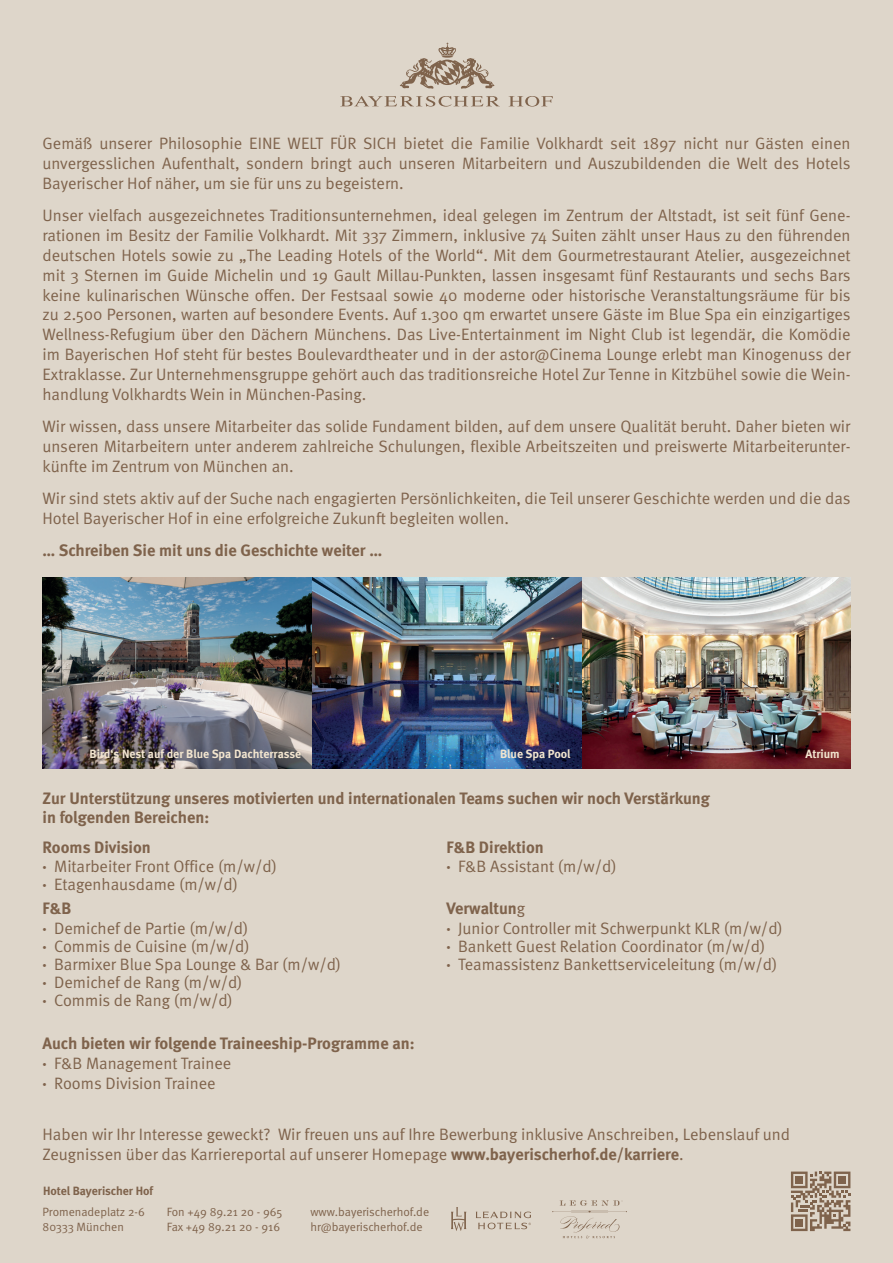
<style>
.page{position:relative;width:893px;height:1263px;background:#ded6ca}
.page>*{position:absolute;margin:0;border:0;box-sizing:border-box;transform-origin:0 0}
.t1{font:16.5px/19.8px "Meta Normal";color:#7f634c}
.t2{font:700 16.5px/19.8px "Meta";color:#7f634c}
.t3{font:12px/14.4px "Meta Normal";color:#7f634c}
.t4{font:700 12px "Meta";color:#f2e5cf}
.t5{font:700 12px "Meta";color:#7f634c}
.s1{font-family:"Meta";font-weight:700}
.s2{font-family:"Meta Normal";font-weight:400}
</style>
<div class="page">
<svg style="left:451px;top:1207px;width:15px;height:24px"></svg>
<svg style="left:476px;top:1211px;width:55px;height:18px"></svg>
<svg style="left:552px;top:1200px;width:75px;height:38px"></svg>
<svg style="left:791px;top:1171px;width:59px;height:60px"></svg>
<div style="left:796px;top:1219px;width:7px;height:7px;background:#7f634c"></div>
<svg style="left:340px;top:96px;width:160px;height:11px"></svg>
<svg style="left:509px;top:96px;width:44px;height:11px"></svg>
<svg style="left:400px;top:43px;width:95px;height:46px"></svg>
<img style="left:43px;top:577px;width:807px;height:192px">
<p class="t1" style="left:43px;top:134px;width:810px;text-align:justify">Gemäß unserer Philosophie EINE WELT FÜR SICH bietet die Familie Volkhardt seit 1897 nicht nur Gästen einen unvergesslichen Aufenthalt, sondern bringt auch unseren Mitarbeitern und Auszubildenden die Welt des Hotels Bayerischer Hof näher, um sie für uns zu begeistern.</p>
<p class="t1" style="left:43px;top:206px;width:810px;text-align:justify">Unser vielfach ausgezeichnetes Traditionsunternehmen, ideal gelegen im Zentrum der Altstadt, ist seit fünf Gene&shy;rationen im Besitz der Familie Volkhardt. Mit 337 Zimmern, inklusive 74 Suiten zählt unser Haus zu den führenden deutschen Hotels sowie zu „The Leading Hotels of the World“. Mit dem Gourmetrestaurant Atelier, ausgezeichnet mit 3 Sternen im Guide Michelin und 19 Gault Millau-Punkten, lassen insgesamt fünf Restaurants und sechs Bars keine kulinarischen Wünsche offen. Der Festsaal sowie 40 moderne oder historische Veranstaltungsräume für bis zu 2.500 Personen, warten auf besondere Events. Auf 1.300 qm erwartet unsere Gäste im Blue Spa ein einzigartiges Wellness-Refugium über den Dächern Münchens. Das Live-Entertainment im Night Club ist legendär, die Komödie im Bayerischen Hof steht für bestes Boulevardtheater und in der astor@Cinema Lounge erlebt man Kinogenuss der Extraklasse. Zur Unternehmensgruppe gehört auch das traditionsreiche Hotel Zur Tenne in Kitzbühel sowie die Wein&shy;handlung Volkhardts Wein in München-Pasing.</p>
<p class="t1" style="left:43px;top:416px;width:809px;text-align:justify">Wir wissen, dass unsere Mitarbeiter das solide Fundament bilden, auf dem unsere Qualität beruht. Daher bieten wir unseren Mitarbeitern unter anderem zahlreiche Schulungen, flexible Arbeitszeiten und preiswerte Mitarbeiterunter&shy;künfte im Zentrum von München an.</p>
<p class="t1" style="left:43px;top:488px;width:810px">Wir sind stets aktiv auf der Suche nach engagierten Persönlichkeiten, die Teil unserer Geschichte werden und die das<br>Hotel Bayerischer Hof in eine erfolgreiche Zukunft begleiten wollen.</p>
<p class="t2" style="left:43px;top:540px;width:341px">… Schreiben Sie mit uns die Geschichte weiter …</p>
<p class="t4" style="left:90px;top:746px;width:213px">Bird‘s Nest auf der Blue Spa Dachterrasse</p>
<p class="t4" style="left:500px;top:746px;width:72px">Blue Spa Pool</p>
<p class="t4" style="left:805px;top:746px;width:36px">Atrium</p>
<p class="t2" style="left:43px;top:787px;width:669px">Zur Unterstützung unseres motivierten und internationalen Teams suchen wir noch Verstärkung in folgenden Bereichen:</p>
<p class="t2" style="left:43px;top:836px;width:110px">Rooms Division</p>
<p class="t1" style="left:43px;top:857px;width:236px;line-height:18px"><span class="s1">∤</span> Mitarbeiter Front Office (m/w/d) <span class="s1">∤</span> Etagenhausdame (m/w/d)</p>
<p class="t2" style="left:446px;top:836px;width:99px">F&amp;B Direktion</p>
<p class="t1" style="left:446px;top:856px;width:172px"><span class="s1">∤</span> F&amp;B Assistant (m/w/d)</p>
<p class="t2" style="left:43px;top:898px;width:30px">F&amp;B</p>
<p class="t1" style="left:43px;top:919px;width:300px;line-height:18px"><span class="s1">∤</span> Demichef de Partie (m/w/d)<br><span class="s1">∤</span> Commis de Cuisine (m/w/d)<br><span class="s1">∤</span> Barmixer Blue Spa Lounge &amp; Bar (m/w/d) <span class="s1">∤</span> Demichef de Rang (m/w/d)<br><span class="s1">∤</span> Commis de Rang (m/w/d)</p>
<p class="t2" style="left:446px;top:898px;width:80px">Verwaltun<span class="s2">g</span></p>
<p class="t1" style="left:446px;top:919px;width:338px;line-height:18px"><span class="s1">∤</span> Junior Controller mit Schwerpunkt KLR (m/w/d) <span class="s1">∤</span> Bankett Guest Relation Coordinator (m/w/d)<br><span class="s1">∤</span> Teamassistenz Bankettserviceleitung (m/w/d)</p>
<p class="t2" style="left:43px;top:1033px;width:374px">Auch bieten wir folgende Traineeship-Programme an:</p>
<p class="t1" style="left:43px;top:1053px;width:190px"><span class="s1">∤</span> F&amp;B Management Trainee <span class="s1">∤</span> Rooms Division Trainee</p>
<p class="t1" style="left:43px;top:1124px;width:749px">Haben wir Ihr Interesse geweckt? Wir freuen uns auf Ihre Bewerbung inklusive Anschreiben, Lebenslauf und<br>Zeugnissen über das Karriereportal auf unserer Homepage <span class="s1">www.bayerischerhof.de/karriere</span>.</p>
<p class="t5" style="left:43px;top:1183px;width:112px">Hotel Bayerischer Hof</p>
<p class="t3" style="left:43px;top:1205px;width:104px">Promenadeplatz 2-6<br>80333 München</p>
<p class="t3" style="left:167px;top:1205px;width:117px">Fon +49 89.21 20 - 965<br>Fax +49 89.21 20 - 916</p>
<p class="t3" style="left:310px;top:1205px;width:120px">www.bayerischerhof.de hr@bayerischerhof.de</p>
</div>
